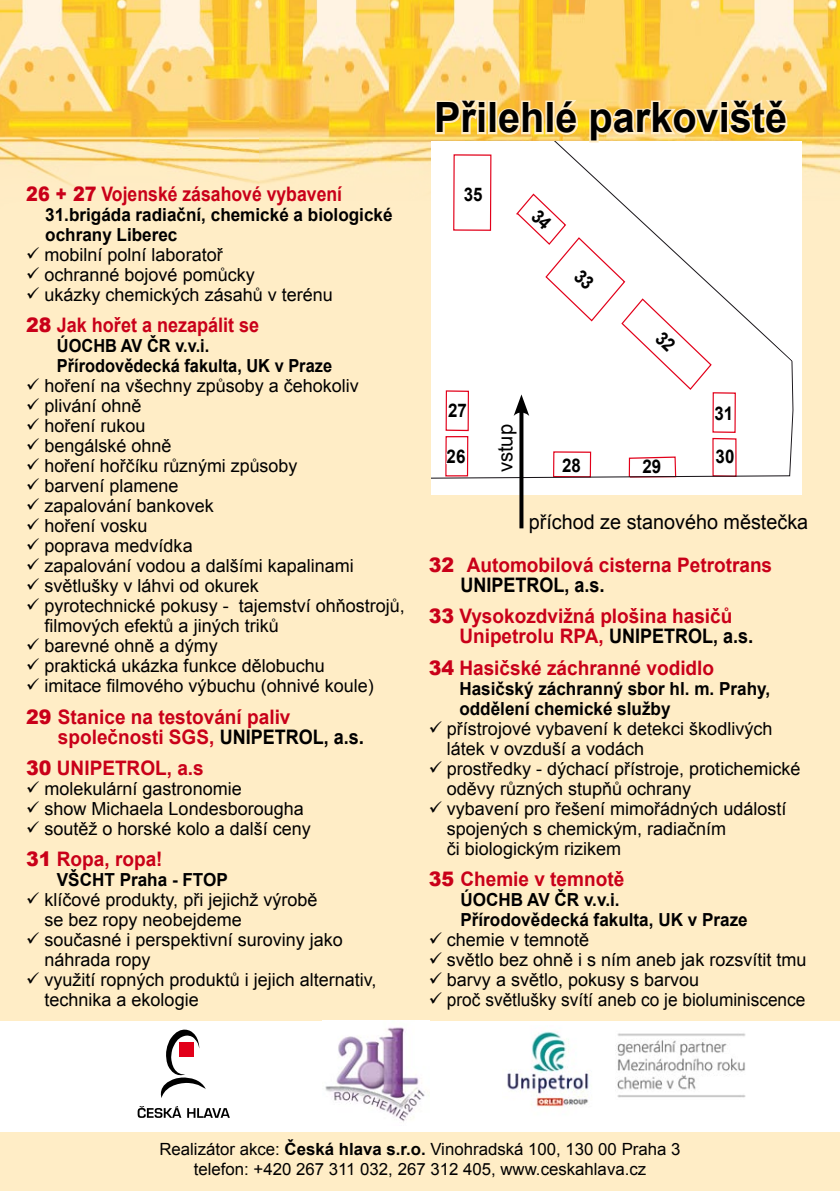
<style>
.page{position:relative;width:840px;height:1191px;background:#fff}
.page>*{position:absolute;margin:0;border:0;box-sizing:border-box;transform-origin:0 0}
.t1{font:700 41.8px "Arial";color:#000;scale:.95 1}
.t2{font:20.2px "Arial";color:#000}
.t3{font:700 20px/20px "Arial";color:#c90019;scale:.95 1}
.t4{font:700 20px "Arial";color:#c90019;scale:.88 1}
.t5{font:700 20px "Arial";color:#c90019;scale:.9 1}
.t6{font:700 20px "Arial";color:#000;scale:.9 1}
.t7{font:700 18.8px "Arial";color:#000;scale:.9 1}
.t8{font:18px/20px "Arial";color:#000}
.t9{font:700 18px/20px "Arial";color:#000;scale:.95 1}
.t10{font:700 18px/20px "Arial";color:#000;scale:.91 1}
.t11{font:18px "Arial";color:#000;scale:.96 1}
.t12{font:16.8px/19.2px "Arial";color:#000;text-align:center}
.s1{font-weight:900}
.s2{color:#000}
.s3{font-weight:700}
</style>
<div class="page">
<img style="left:0;top:0;width:839px;height:161px">
<svg style="left:23px;top:156px;width:57px;height:5px"></svg>
<svg style="left:161px;top:140px;width:39px;height:21px"></svg>
<svg style="left:351px;top:130px;width:26px;height:17px"></svg>
<div style="left:0;top:161px;width:839px;height:1030px;background:#ffedc6"></div>
<div style="left:0;top:1020px;width:839px;height:111px;background:#fff"></div>
<img style="left:325px;top:1027px;width:100px;height:95px">
<svg style="left:137px;top:1106px;width:44px;height:12px"></svg>
<svg style="left:187px;top:1108px;width:43px;height:9px"></svg>
<svg style="left:160px;top:1029px;width:46px;height:69px"></svg>
<img style="left:507px;top:1031px;width:239px;height:77px">
<div style="left:431px;top:142px;width:370px;height:353px;background:#fff"></div>
<svg style="left:560px;top:456px;width:22px;height:18px"></svg>
<svg style="left:640px;top:458px;width:22px;height:17px"></svg>
<svg style="left:445px;top:448px;width:21px;height:17px"></svg>
<svg style="left:446px;top:402px;width:21px;height:17px"></svg>
<svg style="left:713px;top:405px;width:18px;height:17px"></svg>
<svg style="left:714px;top:448px;width:21px;height:17px"></svg>
<svg style="left:587px;top:96px;width:242px;height:103px"></svg>
<svg style="left:519px;top:416px;width:4px;height:112px"></svg>
<svg style="left:513px;top:394px;width:16px;height:22px"></svg>
<div style="left:489px;top:422px;width:29px;height:53px;background:#fff"></div>
<svg style="left:433px;top:98px;width:147px;height:134px;background:#fcedd3"></svg>
<svg style="left:572px;top:268px;width:23px;height:23px"></svg>
<svg style="left:654px;top:330px;width:22px;height:25px"></svg>
<p class="t4" style="left:26px;top:181px;width:360px"><span class="s1">26 + 27</span> Vojenské zásahové vybavení</p>
<p class="t9" style="left:45px;top:205px;width:367px">31.brigáda radiační, chemické a biologické ochrany Liberec</p>
<p class="t8" style="left:26px;top:245px;width:198px">✓ mobilní polní laboratoř</p>
<p class="t8" style="left:26px;top:265px;width:230px">✓ ochranné bojové pomůcky</p>
<p class="t8" style="left:26px;top:285px;width:308px">✓ ukázky chemických zásahů v terénu</p>
<p class="t5" style="left:26px;top:312px;width:260px"><span class="s1">28</span> Jak hořet a nezapálit se</p>
<p class="t10" style="left:57px;top:336px;width:304px">ÚOCHB AV ČR v.v.i.<br>Přírodovědecká fakulta, UK v Praze</p>
<p class="t8" style="left:26px;top:376px;width:334px">✓ hoření na všechny způsoby a čehokoliv</p>
<p class="t8" style="left:26px;top:396px;width:117px">✓ plivání ohně</p>
<p class="t8" style="left:26px;top:416px;width:121px">✓ hoření rukou</p>
<p class="t8" style="left:26px;top:436px;width:147px">✓ bengálské ohně</p>
<p class="t8" style="left:26px;top:456px;width:272px">✓ hoření hořčíku různými způsoby</p>
<p class="t8" style="left:26px;top:476px;width:154px">✓ barvení plamene</p>
<p class="t8" style="left:26px;top:496px;width:189px">✓ zapalování bankovek</p>
<p class="t8" style="left:26px;top:516px;width:123px">✓ hoření vosku</p>
<p class="t8" style="left:26px;top:536px;width:168px">✓ poprava medvídka</p>
<p class="t8" style="left:26px;top:556px;width:329px">✓ zapalování vodou a dalšími kapalinami</p>
<p class="t8" style="left:26px;top:576px;width:234px">✓ světlušky v láhvi od okurek</p>
<p class="t8" style="left:44px;top:596px;width:362px;text-indent:-18px">✓ pyrotechnické pokusy - tajemství ohňostrojů, filmových efektů a jiných triků</p>
<p class="t8" style="left:26px;top:636px;width:193px">✓ barevné ohně a dýmy</p>
<p class="t8" style="left:26px;top:656px;width:300px">✓ praktická ukázka funkce dělobuchu</p>
<p class="t8" style="left:26px;top:676px;width:349px">✓ imitace filmového výbuchu (ohnivé koule)</p>
<p class="t3" style="left:58px;top:707px;width:254px;text-indent:-32px"><span class="s1">29</span> Stanice na testování paliv společnosti SGS, <span class="s2">UNI PETROL</span></p>
<p class="t6" style="left:323px;top:723px;width:46px">, a.s.</p>
<p class="t3" style="left:26px;top:758px;width:120px"><span class="s1">30</span> UNI PETROL</p>
<p class="t3" style="left:167px;top:758px;width:40px">, a.s</p>
<p class="t8" style="left:26px;top:779px;width:217px">✓ molekulární gastronomie</p>
<p class="t8" style="left:26px;top:799px;width:279px">✓ show Michaela Londesborougha</p>
<p class="t8" style="left:26px;top:819px;width:286px">✓ soutěž o horské kolo a další ceny</p>
<p class="t3" style="left:26px;top:850px;width:145px"><span class="s1">31</span> Ropa, ropa!</p>
<p class="t9" style="left:57px;top:870px;width:181px">VŠCHT Praha - FTOP</p>
<p class="t8" style="left:44px;top:890px;width:274px;text-indent:-18px">✓ klíčové produkty, při jejichž výrobě se bez ropy neobejdeme</p>
<p class="t8" style="left:44px;top:930px;width:300px;text-indent:-18px">✓ současné i perspektivní suroviny jako náhrada ropy</p>
<p class="t8" style="left:44px;top:970px;width:333px;text-indent:-18px">✓ využití ropných produktů i jejich alternativ, technika a ekologie</p>
<h1 class="t1" style="left:434px;top:90px;width:373px">Přilehlé parkoviště</h1>
<p class="t7" style="left:463px;top:182px;width:22px">35</p>
<p class="t7" style="left:448px;top:398px;width:22px">27</p>
<p class="t7" style="left:446px;top:444px;width:22px">26</p>
<p class="t2" style="left:492px;top:472px;width:50px;rotate:-90deg">vstup</p>
<p class="t7" style="left:562px;top:453px;width:22px">28</p>
<p class="t7" style="left:642px;top:454px;width:22px">29</p>
<p class="t7" style="left:714px;top:401px;width:22px">31</p>
<p class="t7" style="left:715px;top:444px;width:22px">30</p>
<p class="t2" style="left:528px;top:509px;width:281px">příchod ze stanového městečka</p>
<p class="t3" style="left:460px;top:555px;width:329px;text-indent:-32px"><span class="s1">32</span> Automobilová cisterna Petrotrans<br><span class="s2">UNIPETROL</span></p>
<p class="t3" style="left:428px;top:570px;width:321px;line-height:31.4px;text-align:center"><span class="s2">, a.s.<br></span><span class="s1">33</span> Vysokozdvižná plošina hasičů</p>
<p class="t3" style="left:459px;top:627px;width:241px">Unipetrolu RPA, <span class="s2">UNI PETROL</span></p>
<p class="t3" style="left:428px;top:621px;width:343px;line-height:31.4px;text-indent:284px"><span class="s2">, a.s.<br></span><span class="s1">34</span> Hasičské záchranné vodidlo</p>
<p class="t9" style="left:459px;top:679px;width:328px">Hasičský záchranný sbor hl. m. Prahy, oddělení chemické služby</p>
<p class="t8" style="left:446px;top:718px;width:327px;text-indent:-18px">✓ přístrojové vybavení k detekci škodlivých látek v ovzduší a vodách</p>
<p class="t8" style="left:446px;top:758px;width:355px;text-indent:-18px">✓ prostředky - dýchací přístroje, protichemické oděvy různých stupňů ochrany</p>
<p class="t8" style="left:446px;top:798px;width:341px;text-indent:-18px">✓ vybavení pro řešení mimořádných událostí spojených s chemickým, radiačním<br>či biologickým rizikem</p>
<p class="t3" style="left:428px;top:869px;width:207px"><span class="s1">35</span> Chemie v temnotě</p>
<p class="t9" style="left:460px;top:890px;width:304px">ÚOCHB AV ČR v.v.i.<br>Přírodovědecká fakulta, UK v Praze</p>
<p class="t8" style="left:428px;top:930px;width:162px">✓ chemie v temnotě</p>
<p class="t8" style="left:428px;top:950px;width:379px">✓ světlo bez ohně i s ním aneb jak rozsvítit tmu</p>
<p class="t8" style="left:428px;top:970px;width:272px">✓ barvy a světlo, pokusy s barvou</p>
<p class="t11" style="left:428px;top:988px;width:394px">✓ proč světlušky svítí aneb co je bioluminiscence</p>
<p class="t12" style="left:159px;top:1140px;width:522px">Realizátor akce: <span class="s3">Česká hlava s.r.o.</span> Vinohradská 100, 130 00 Praha 3 telefon: +420 267 311 032, 267 312 405, www.ceskahlava.cz</p>
</div>
